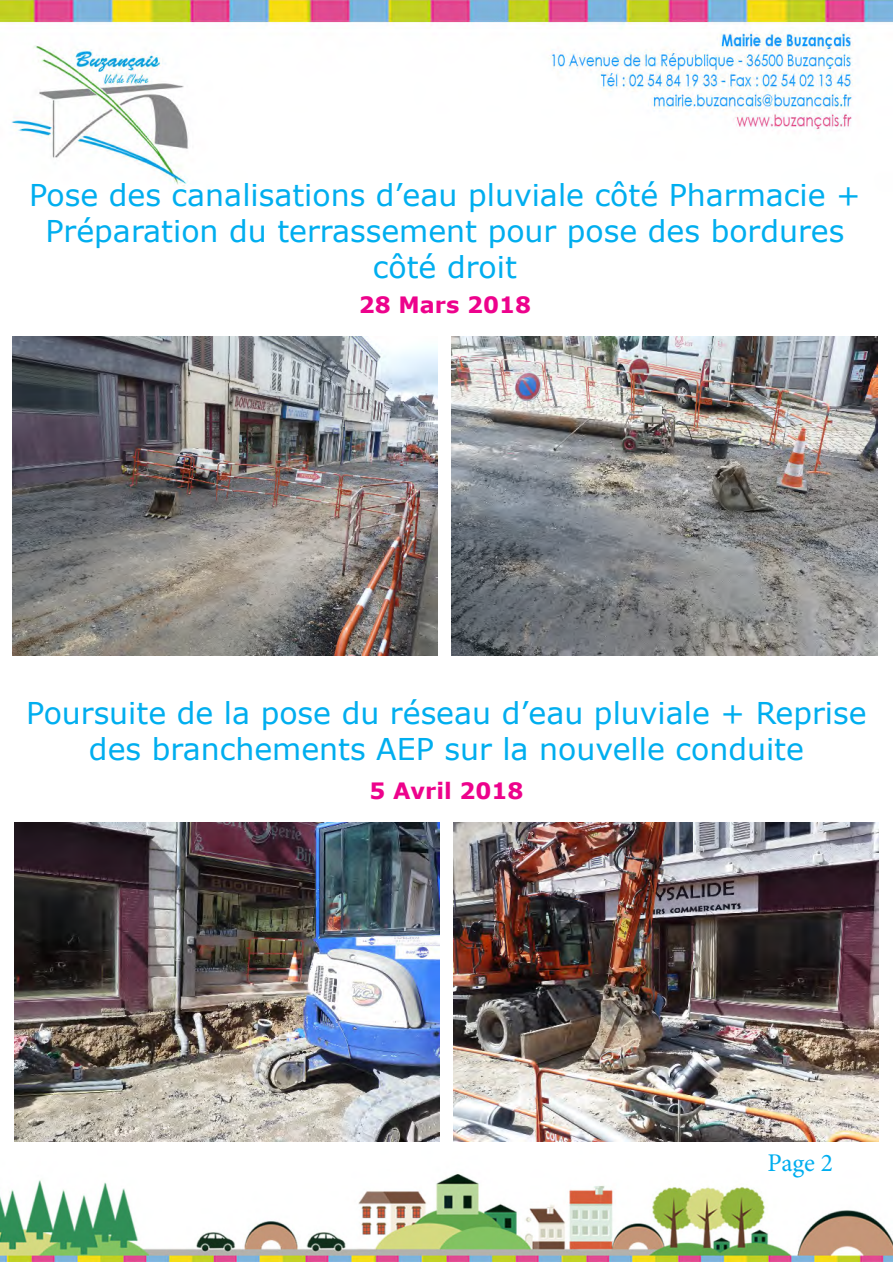
<style>
.page{position:relative;width:893px;height:1263px;background:#fff}
.page>*{position:absolute;margin:0;border:0;box-sizing:border-box;transform-origin:0 0}
.t1{font:30px/36px "Verdana";color:#00aeef;text-align:center}
.t2{font:25.5px "Minion Pro";color:#00aeef}
.t3{font:700 22.5px "Verdana";color:#ed028c}
</style>
<div class="page">
<img style="left:0;top:0;width:893px;height:186px">
<img style="left:0;top:1141px;width:893px;height:121px">
<img style="left:13px;top:336px;width:425px;height:319px">
<img style="left:452px;top:336px;width:425px;height:319px">
<img style="left:14px;top:822px;width:426px;height:319px">
<img style="left:453px;top:822px;width:426px;height:319px">
<p class="t1" style="left:29px;top:176px;width:833px">Pose des canalisations d’eau pluviale côté Pharmacie +<br>Préparation du terrassement pour pose des bordures côté droit</p>
<p class="t3" style="left:359px;top:289px;width:174px">28 Mars 2018</p>
<p class="t1" style="left:26px;top:695px;width:842px">Poursuite de la pose du réseau d’eau pluviale + Reprise des branchements AEP sur la nouvelle conduite</p>
<p class="t3" style="left:369px;top:775px;width:156px">5 Avril 2018</p>
<p class="t2" style="left:767px;top:1145px;width:67px">Page 2</p>
</div>
